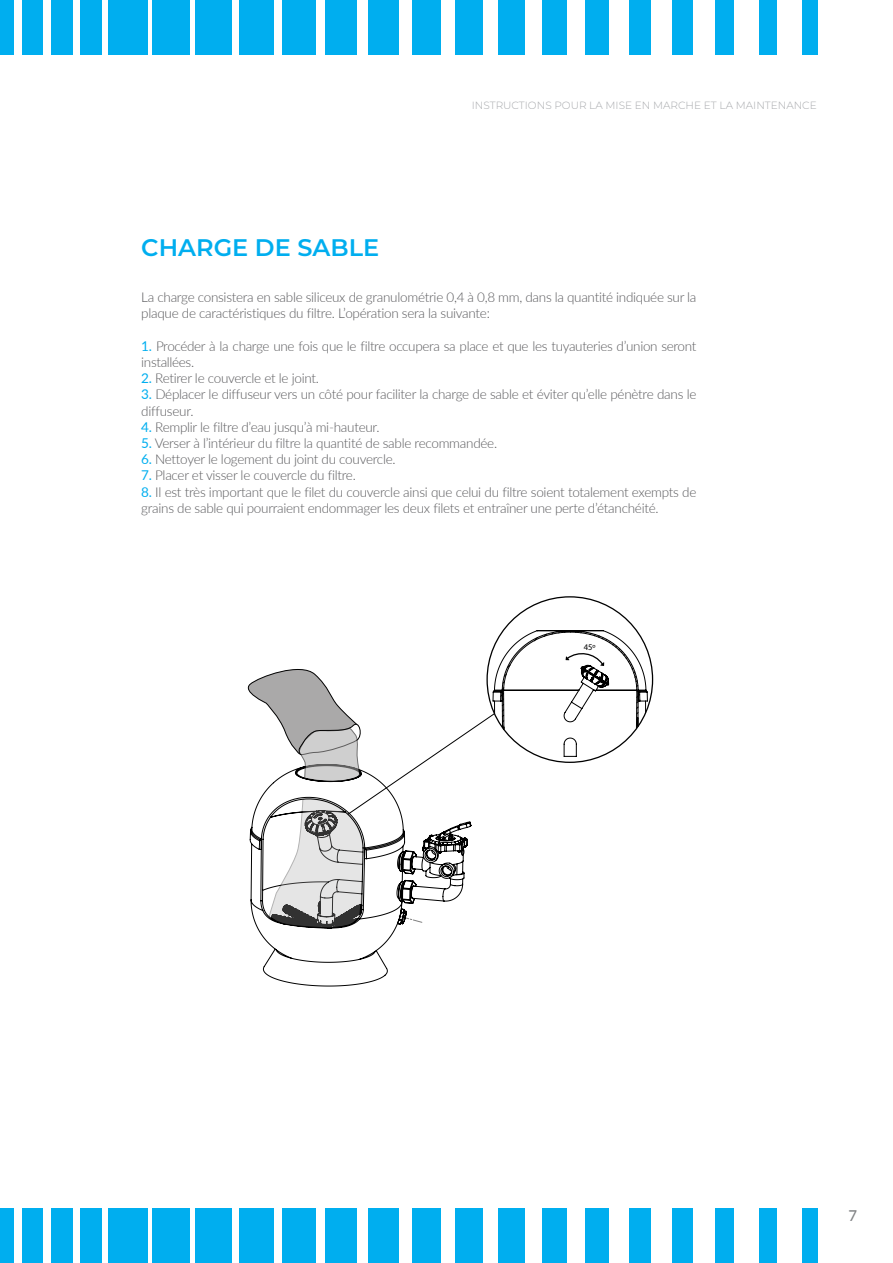
<style>
.page{position:relative;width:893px;height:1263px;background:#fff}
.page>*{position:absolute;margin:0;border:0;box-sizing:border-box;transform-origin:0 0}
.t1{font:600 24px "Montserrat";color:#00aeef}
.t2{font:500 15px "Lato";color:#808284}
.t3{font:300 13.5px/16.2px "Lato";letter-spacing:-.02em;color:#58585b}
.t4{font:300 10.5px "Montserrat";color:#a7a9ac}
.t5{font:8.55px "Myriad Pro";color:#000}
.s1{font-weight:400;color:#00aeef}
</style>
<div class="page">
<div style="left:0;top:1209px;width:14px;height:54px;background:#00aeef"></div>
<div style="left:23px;top:1209px;width:20px;height:54px;background:#00aeef"></div>
<div style="left:51px;top:1209px;width:22px;height:54px;background:#00aeef"></div>
<div style="left:80px;top:1209px;width:22px;height:54px;background:#00aeef"></div>
<div style="left:109px;top:1209px;width:39px;height:54px;background:#00aeef"></div>
<div style="left:152px;top:1209px;width:38px;height:54px;background:#00aeef"></div>
<div style="left:195px;top:1209px;width:37px;height:54px;background:#00aeef"></div>
<div style="left:239px;top:1209px;width:34px;height:54px;background:#00aeef"></div>
<div style="left:282px;top:1209px;width:33px;height:54px;background:#00aeef"></div>
<div style="left:325px;top:1209px;width:32px;height:54px;background:#00aeef"></div>
<div style="left:369px;top:1209px;width:30px;height:54px;background:#00aeef"></div>
<div style="left:412px;top:1209px;width:29px;height:54px;background:#00aeef"></div>
<div style="left:455px;top:1209px;width:28px;height:54px;background:#00aeef"></div>
<div style="left:499px;top:1209px;width:26px;height:54px;background:#00aeef"></div>
<div style="left:542px;top:1209px;width:25px;height:54px;background:#00aeef"></div>
<div style="left:585px;top:1209px;width:24px;height:54px;background:#00aeef"></div>
<div style="left:629px;top:1209px;width:21px;height:54px;background:#00aeef"></div>
<div style="left:672px;top:1209px;width:20px;height:54px;background:#00aeef"></div>
<div style="left:715px;top:1209px;width:19px;height:54px;background:#00aeef"></div>
<div style="left:759px;top:1209px;width:17px;height:54px;background:#00aeef"></div>
<div style="left:802px;top:1209px;width:16px;height:54px;background:#00aeef"></div>
<div style="left:0;top:0;width:14px;height:54px;background:#00aeef"></div>
<div style="left:23px;top:0;width:20px;height:54px;background:#00aeef"></div>
<div style="left:51px;top:0;width:22px;height:54px;background:#00aeef"></div>
<div style="left:80px;top:0;width:22px;height:54px;background:#00aeef"></div>
<div style="left:109px;top:0;width:39px;height:54px;background:#00aeef"></div>
<div style="left:152px;top:0;width:38px;height:54px;background:#00aeef"></div>
<div style="left:195px;top:0;width:37px;height:54px;background:#00aeef"></div>
<div style="left:239px;top:0;width:34px;height:54px;background:#00aeef"></div>
<div style="left:282px;top:0;width:33px;height:54px;background:#00aeef"></div>
<div style="left:325px;top:0;width:32px;height:54px;background:#00aeef"></div>
<div style="left:369px;top:0;width:30px;height:54px;background:#00aeef"></div>
<div style="left:412px;top:0;width:29px;height:54px;background:#00aeef"></div>
<div style="left:455px;top:0;width:28px;height:54px;background:#00aeef"></div>
<div style="left:499px;top:0;width:26px;height:54px;background:#00aeef"></div>
<div style="left:542px;top:0;width:25px;height:54px;background:#00aeef"></div>
<div style="left:585px;top:0;width:24px;height:54px;background:#00aeef"></div>
<div style="left:629px;top:0;width:21px;height:54px;background:#00aeef"></div>
<div style="left:672px;top:0;width:20px;height:54px;background:#00aeef"></div>
<div style="left:715px;top:0;width:19px;height:54px;background:#00aeef"></div>
<div style="left:759px;top:0;width:17px;height:54px;background:#00aeef"></div>
<div style="left:802px;top:0;width:16px;height:54px;background:#00aeef"></div>
<svg style="left:257px;top:928px;width:139px;height:58px"></svg>
<svg style="left:247px;top:630px;width:401px;height:298px"></svg>
<h1 class="t1" style="left:141px;top:231px;width:239px">CHARGE DE SABLE</h1>
<p class="t4" style="left:472px;top:98px;width:347px">INSTRUCTIONS POUR LA MISE EN MARCHE ET LA MAINTENANCE</p>
<p class="t3" style="left:141px;top:289px;width:557px">La charge consistera en sable siliceux de granulométrie 0,4 à 0,8 mm, dans la quantité indiquée sur la plaque de caractéristiques du filtre. L’opération sera la suivante:</p>
<p class="t3" style="left:141px;top:337px;width:557px"><span class="s1">1.</span> Procéder à la charge une fois que le filtre occupera sa place et que les tuyauteries d’union seront installées.</p>
<p class="t3" style="left:141px;top:370px;width:179px"><span class="s1">2.</span> Retirer le couvercle et le joint.</p>
<p class="t3" style="left:141px;top:386px;width:557px"><span class="s1">3.</span> Déplacer le diffuseur vers un côté pour faciliter la charge de sable et éviter qu’elle pénètre dans le diffuseur.</p>
<p class="t3" style="left:141px;top:418px;width:240px"><span class="s1">4.</span> Remplir le filtre d’eau jusqu’à mi-hauteur.</p>
<p class="t3" style="left:141px;top:434px;width:357px"><span class="s1">5.</span> Verser à l’intérieur du filtre la quantité de sable recommandée.</p>
<p class="t3" style="left:141px;top:451px;width:256px"><span class="s1">6.</span> Nettoyer le logement du joint du couvercle.</p>
<p class="t3" style="left:141px;top:467px;width:216px"><span class="s1">7.</span> Placer et visser le couvercle du filtre.</p>
<p class="t3" style="left:141px;top:483px;width:557px"><span class="s1">8.</span> Il est très important que le filet du couvercle ainsi que celui du filtre soient totalement exempts de grains de sable qui pourraient endommager les deux filets et entraîner une perte d’étanchéité.</p>
<p class="t5" style="left:584px;top:642px;width:13px">45º</p>
<p class="t2" style="left:848px;top:1205px;width:10px">7</p>
</div>
